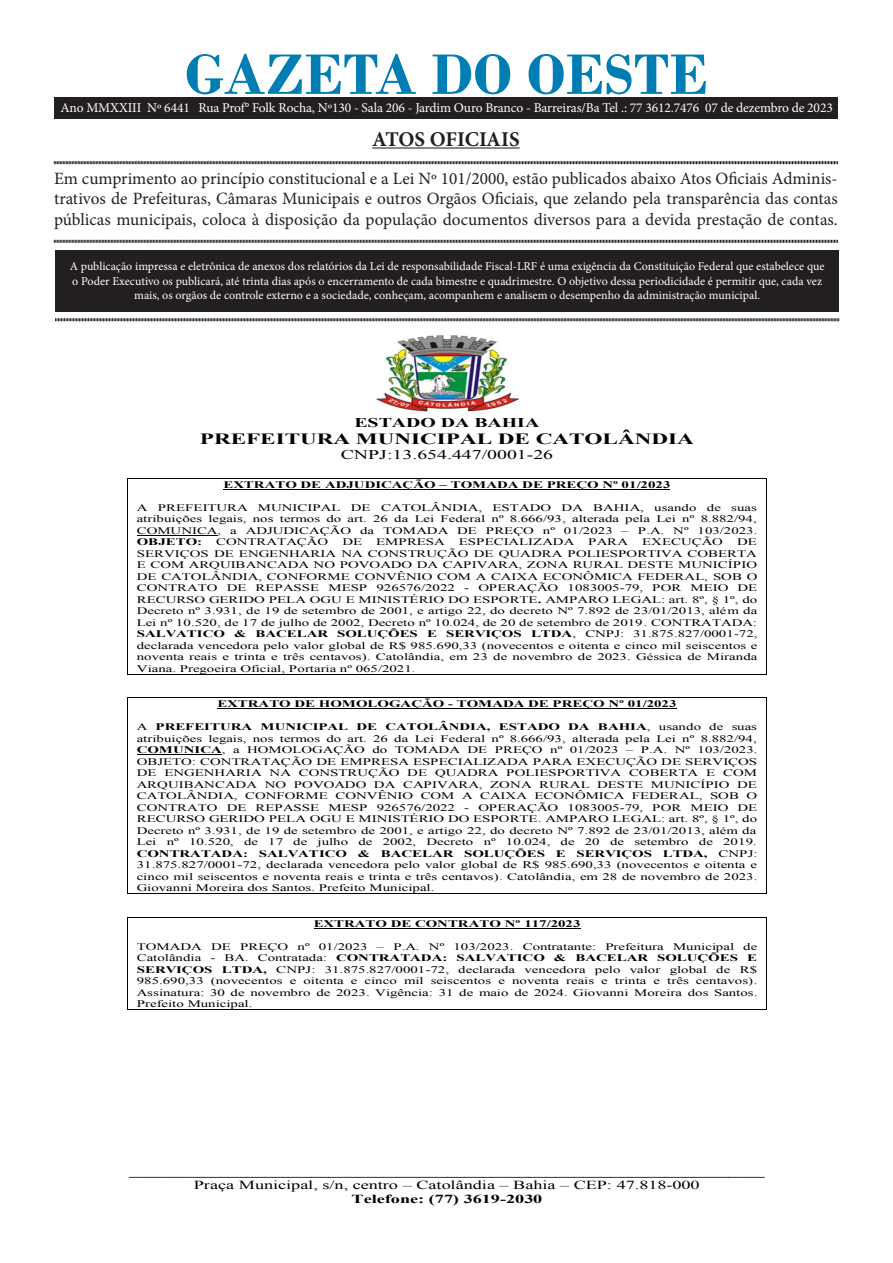
<style>
.page{position:relative;width:893px;height:1263px;background:#fff}
.page>*{position:absolute;margin:0;border:0;box-sizing:border-box;transform-origin:0 0}
.t1{font:700 60px "Bodoni";color:#007eb4}
.t2{font:700 21px "Minion Pro";letter-spacing:-.005em;color:#231f20}
.t3{font:17.25px/20.7px "Minion Pro";color:#231f20;text-align:justify}
.t4{font:700 15.6px "Times New Roman";letter-spacing:-.005em;color:#000;scale:1.49 1}
.t5{font:13.5px "Minion Pro";letter-spacing:-.01em;color:#fff}
.t6{font:13.35px "Times New Roman";color:#000;scale:1.49 1}
.t7{font:700 13.35px "Times New Roman";color:#000;scale:1.49 1}
.t8{font:700 12.3px/14px "Times New Roman";color:#000;text-align:center;scale:1.49 1}
.t9{font:12px/14.4px "Minion Pro";color:#fff;text-align:center}
.t10{font:10.05px/11.6px "Times New Roman";color:#000;text-align:justify;scale:1.49 1}
.t11{font:700 10.05px "Times New Roman";color:#000;scale:1.49 1}
.s1{font-weight:700}
.s2{color:#f00}
.s3{font-weight:400}
</style>
<div class="page">
<div style="left:55px;top:250px;width:784px;height:61px;background:#231f20"></div>
<hr style="left:372px;top:147px;width:148px;height:2px;background:#231f20">
<svg style="left:54px;top:161px;width:784px;height:4px;background:#908e8e"></svg>
<svg style="left:54px;top:239px;width:784px;height:4px;background:#908e8e"></svg>
<svg style="left:55px;top:318px;width:784px;height:4px;background:#908e8e"></svg>
<div style="left:54px;top:98px;width:784px;height:20px;background:#231f20"></div>
<img style="left:375px;top:335px;width:144px;height:77px">
<hr style="left:224px;top:489px;width:446px;height:1px;background:#000">
<hr style="left:137px;top:535px;width:80px;height:1px;background:#000">
<hr style="left:128px;top:478px;width:638px;height:1px;background:#000">
<hr style="left:127px;top:479px;width:1px;height:195px;background:#000">
<hr style="left:128px;top:674px;width:638px;height:1px;background:#000">
<hr style="left:766px;top:479px;width:1px;height:195px;background:#000">
<hr style="left:217px;top:708px;width:459px;height:1px;background:#000">
<hr style="left:137px;top:754px;width:85px;height:1px;background:#000">
<hr style="left:128px;top:697px;width:638px;height:1px;background:#000">
<hr style="left:127px;top:698px;width:1px;height:195px;background:#000">
<hr style="left:128px;top:893px;width:638px;height:1px;background:#000">
<hr style="left:766px;top:698px;width:1px;height:195px;background:#000">
<hr style="left:314px;top:928px;width:266px;height:1px;background:#000">
<hr style="left:128px;top:917px;width:638px;height:1px;background:#000">
<hr style="left:127px;top:917px;width:1px;height:92px;background:#000">
<hr style="left:128px;top:1009px;width:638px;height:1px;background:#000">
<hr style="left:766px;top:917px;width:1px;height:92px;background:#000">
<p class="t1" style="left:185px;top:39px;width:525px">GAZETA DO OESTE</p>
<p class="t2" style="left:372px;top:124px;width:149px">ATOS OFICIAIS</p>
<p class="t3" style="left:54px;top:168px;width:785px">Em cumprimento ao princípio constitucional e a Lei Nº 101/2000, estão publicados abaixo Atos Oficiais Adminis&shy;trativos de Prefeituras, Câmaras Municipais e outros Orgãos Oficiais, que zelando pela transparência das contas públicas municipais, coloca à disposição da população documentos diversos para a devida prestação de contas.</p>
<p class="t9" style="left:70px;top:259px;width:756px">A publicação impressa e eletrônica de anexos dos relatórios da Lei de responsabilidade Fiscal-LRF é uma exigência da Constituição Federal que estabelece que o Poder Executivo os publicará, até trinta dias após o encerramento de cada bimestre e quadrimestre. O objetivo dessa periodicidade é permitir que, cada vez mais, os orgãos de controle externo e a sociedade, conheçam, acompanhem e analisem o desempenho da administração municipal.</p>
<p class="t5" style="left:60px;top:98px;width:774px">Ano MMXXIII Nº 6441 Rua Prof° Folk Rocha, Nº130 - Sala 206 - Jardim Ouro Branco - Barreiras/Ba Tel .: 77 3612.7476 07 de dezembro de 2023</p>
<p class="t7" style="left:354px;top:413px;width:126px">ESTADO DA BAHIA</p>
<p class="t4" style="left:200px;top:428px;width:333px">PREFEITURA MUNICIPAL DE CATOLÂNDIA</p>
<p class="t6" style="left:341px;top:446px;width:144px">CNPJ:13.654.447/0001-26</p>
<p class="t11" style="left:224px;top:478px;width:301px">EXTRATO DE ADJUDICAÇÃO – TOMADA DE PREÇO Nº 01/2023</p>
<p class="t10" style="left:137px;top:501px;width:418px">A PREFEITURA MUNICIPAL DE CATOLÂNDIA, ESTADO DA BAHIA, usando de suas atribuições legais, nos termos do art. 26 da Lei Federal nº 8.666/93, alterada pela Lei nº 8.882/94, COMUNICA, a ADJUDICAÇÃO da TOMADA DE PREÇO nº 01/2023 – P.A. Nº 103/2023.<br><span class="s1">OBJETO:</span></p>
<p class="t10" style="left:216px;top:536px;width:77px">CONTRATAÇÃO</p>
<p class="t10" style="left:342px;top:536px;width:15px">DE</p>
<p class="t10" style="left:376px;top:536px;width:48px">EMPRESA</p>
<p class="t10" style="left:459px;top:536px;width:79px">ESPECIALIZADA</p>
<p class="t10" style="left:588px;top:536px;width:28px">PARA</p>
<p class="t10" style="left:642px;top:536px;width:56px">EXECUÇÃO</p>
<p class="t10" style="left:137px;top:536px;width:418px;text-indent:600px">DE SERVIÇOS DE ENGENHARIA NA CONSTRUÇÃO DE QUADRA POLIESPORTIVA COBERTA E COM ARQUIBANCADA NO POVOADO DA CAPIVARA, ZONA RURAL DESTE MUNICÍPIO DE CATOLÂNDIA, CONFORME CONVÊNIO COM A CAIXA ECONÔMICA FEDERAL, SOB O CONTRATO DE REPASSE MESP 926576/2022 - OPERAÇÃO 1083005-79, POR MEIO DE RECURSO GERIDO PELA OGU E MINISTÉRIO DO ESPORTE<span class="s1">.</span> AMPARO LEGAL: art. 8º, § 1º, do Decreto nº 3.931, de 19 de setembro de 2001, e artigo 22, do decreto Nº 7.892 de 23/01/2013, além da Lei nº 10.520, de 17 de julho de 2002, Decreto nº 10.024, de 20 de setembro de 2019. CONTRATADA:<br><span class="s1">SALVATICO &amp; BACELAR SOLUÇÕES E SERVIÇOS LTDA</span>, CNPJ: 31.875.827/0001-72, declarada vencedora pelo valor global de R$ 985.690,33 (novecentos e oitenta e cinco mil seiscentos e noventa reais e trinta e três centavos). Catolândia, em 23 de novembro de 2023. Géssica de Miranda Viana. Pregoeira Oficial, Portaria nº 065/2021<span class="s2">.</span></p>
<p class="t11" style="left:217px;top:697px;width:310px">EXTRATO DE HOMOLOGAÇÃO - TOMADA DE PREÇO Nº 01/2023</p>
<p class="t10" style="left:137px;top:721px;width:418px">A <span class="s1">PREFEITURA MUNICIPAL DE CATOLÂNDIA, ESTADO DA BAHIA</span>, usando de suas atribuições legais, nos termos do art. 26 da Lei Federal nº 8.666/93, alterada pela Lei nº 8.882/94, <span class="s1">COMUNICA</span>, a HOMOLOGAÇÃO do TOMADA DE PREÇO nº 01/2023 – P.A. Nº 103/2023.<br>OBJETO: CONTRATAÇÃO DE EMPRESA ESPECIALIZADA PARA EXECUÇÃO DE SERVIÇOS DE ENGENHARIA NA CONSTRUÇÃO DE QUADRA POLIESPORTIVA COBERTA E COM ARQUIBANCADA NO POVOADO DA CAPIVARA, ZONA RURAL DESTE MUNICÍPIO DE CATOLÂNDIA, CONFORME CONVÊNIO COM A CAIXA ECONÔMICA FEDERAL, SOB O CONTRATO DE REPASSE MESP 926576/2022 - OPERAÇÃO 1083005-79, POR MEIO DE RECURSO GERIDO PELA OGU E MINISTÉRIO DO ESPORTE. AMPARO LEGAL: art. 8º, § 1º, do Decreto nº 3.931, de 19 de setembro de 2001, e artigo 22, do decreto Nº 7.892 de 23/01/2013, além da Lei nº 10.520, de 17 de julho de 2002, Decreto nº 10.024, de 20 de setembro de 2019.<br><span class="s1">CONTRATADA: SALVATICO &amp; BACELAR SOLUÇÕES E SERVIÇOS LTDA,</span> CNPJ:<br>31.875.827/0001-72, declarada vencedora pelo valor global de R$ 985.690,33 (novecentos e oitenta e cinco mil seiscentos e noventa reais e trinta e três centavos). Catolândia, em 28 de novembro de 2023.<br>Giovanni Moreira dos Santos. Prefeito Municipal.</p>
<p class="t11" style="left:314px;top:916px;width:181px">EXTRATO DE CONTRATO Nº 117/2023</p>
<p class="t10" style="left:137px;top:940px;width:418px">TOMADA DE PREÇO nº 01/2023 – P.A. Nº 103/2023. Contratante: Prefeitura Municipal de Catolândia - BA. Contratada: <span class="s1">CONTRATADA: SALVATICO &amp; BACELAR SOLUÇÕES E SERVIÇOS LTDA,</span> CNPJ: 31.875.827/0001-72, declarada vencedora pelo valor global de R$ 985.690,33 (novecentos e oitenta e cinco mil seiscentos e noventa reais e trinta e três centavos).<br>Assinatura: 30 de novembro de 2023. Vigência: 31 de maio de 2024. Giovanni Moreira dos Santos.<br>Prefeito Municipal.</p>
<p class="t8" style="left:129px;top:1163px;width:428px">______________________________________________________________________<br><span class="s3">Praça Municipal, s/n, centro – Catolândia – Bahia – CEP: 47.818-000<br></span>Telefone: (77) 3619-2030</p>
</div>
